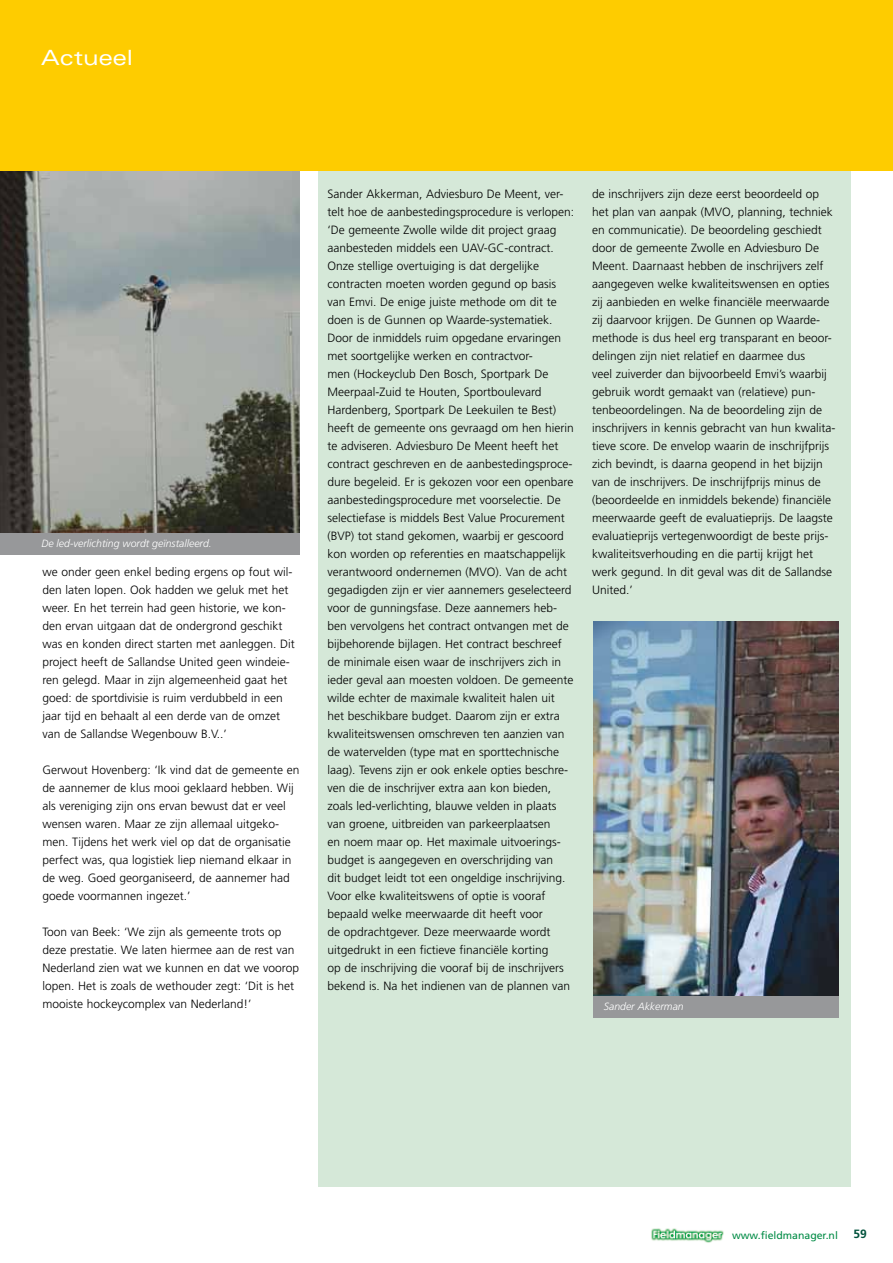
<style>
.page{position:relative;width:893px;height:1263px;background:#fff}
.page>*{position:absolute;margin:0;border:0;box-sizing:border-box;transform-origin:0 0}
.t1{font:expanded 21px "Univers";color:#fff}
.t2{font:300 12px/18px "Frutiger";color:#000}
.t3{font:700 12px "Frutiger";color:#00523c}
.t4{font:italic 300 10.5px "Frutiger";color:#fff}
.t5{font:10.5px "Frutiger";color:#008b45}
</style>
<div class="page">
<img style="left:651px;top:1228px;width:73px;height:15px">
<div style="left:318px;top:153px;width:532px;height:1033px;background:#d5e8d8"></div>
<img style="left:593px;top:621px;width:246px;height:376px">
<img style="left:0;top:170px;width:300px;height:364px">
<div style="left:0;top:534px;width:300px;height:21px;background:#97989a"></div>
<div style="left:593px;top:997px;width:246px;height:21px;background:#97989a"></div>
<div style="left:0;top:0;width:893px;height:170px;background:#fecc00"></div>
<h1 class="t1" style="left:41px;top:45px;width:93px">Actueel</h1>
<p class="t4" style="left:41px;top:537px;width:172px">De led-verlichting wordt geïnstalleerd.</p>
<p class="t2" style="left:43px;top:563px;width:254px">we onder geen enkel beding ergens op fout wil&shy;den laten lopen. Ook hadden we geluk met het weer. En het terrein had geen historie, we kon&shy;den ervan uitgaan dat de ondergrond geschikt was en konden direct starten met aanleggen. Dit project heeft de Sallandse United geen windeie&shy;ren gelegd. Maar in zijn algemeenheid gaat het goed: de sportdivisie is ruim verdubbeld in een jaar tijd en behaalt al een derde van de omzet van de Sallandse Wegenbouw B.V..’</p>
<p class="t2" style="left:43px;top:761px;width:259px">Gerwout Hovenberg: ‘Ik vind dat de gemeente en de aannemer de klus mooi geklaard hebben. Wij als vereniging zijn ons ervan bewust dat er veel wensen waren. Maar ze zijn allemaal uitgeko&shy;men. Tijdens het werk viel op dat de organisatie perfect was, qua logistiek liep niemand elkaar in de weg. Goed georganiseerd, de aannemer had goede voormannen ingezet.’</p>
<p class="t2" style="left:43px;top:923px;width:258px">Toon van Beek: ‘We zijn als gemeente trots op deze prestatie. We laten hiermee aan de rest van Nederland zien wat we kunnen en dat we voorop lopen. Het is zoals de wethouder zegt: ‘Dit is het mooiste hockeycomplex van Nederland!’</p>
<p class="t2" style="left:327px;top:185px;width:248px">Sander Akkerman, Adviesburo De Meent, ver&shy;telt hoe de aanbestedingsprocedure is verlopen: ‘De gemeente Zwolle wilde dit project graag aanbesteden middels een UAV-GC-contract.<br>Onze stellige overtuiging is dat dergelijke contracten moeten worden gegund op basis van Emvi. De enige juiste methode om dit te doen is de Gunnen op Waarde-systematiek.<br>Door de inmiddels ruim opgedane ervaringen met soortgelijke werken en contractvor-<br>men (Hockeyclub Den Bosch, Sportpark De Meerpaal-Zuid te Houten, Sportboulevard Hardenberg, Sportpark De Leekuilen te Best) heeft de gemeente ons gevraagd om hen hierin te adviseren. Adviesburo De Meent heeft het contract geschreven en de aanbestedingsproce&shy;dure begeleid. Er is gekozen voor een openbare aanbestedingsprocedure met voorselectie. De selectiefase is middels Best Value Procurement (BVP) tot stand gekomen, waarbij er gescoord kon worden op referenties en maatschappelijk verantwoord ondernemen (MVO). Van de acht gegadigden zijn er vier aannemers geselecteerd voor de gunningsfase. Deze aannemers heb&shy;ben vervolgens het contract ontvangen met de bijbehorende bijlagen. Het contract beschreef de minimale eisen waar de inschrijvers zich in ieder geval aan moesten voldoen. De gemeente wilde echter de maximale kwaliteit halen uit het beschikbare budget. Daarom zijn er extra kwaliteitswensen omschreven ten aanzien van de watervelden (type mat en sporttechnische laag). Tevens zijn er ook enkele opties beschre&shy;ven die de inschrijver extra aan kon bieden, zoals led-verlichting, blauwe velden in plaats van groene, uitbreiden van parkeerplaatsen<br>en noem maar op. Het maximale uitvoerings&shy;budget is aangegeven en overschrijding van<br>dit budget leidt tot een ongeldige inschrijving.<br>Voor elke kwaliteitswens of optie is vooraf bepaald welke meerwaarde dit heeft voor<br>de opdrachtgever. Deze meerwaarde wordt uitgedrukt in een fictieve financiële korting<br>op de inschrijving die vooraf bij de inschrijvers bekend is. Na het indienen van de plannen van</p>
<p class="t2" style="left:592px;top:185px;width:245px">de inschrijvers zijn deze eerst beoordeeld op het plan van aanpak (MVO, planning, techniek en communicatie). De beoordeling geschiedt door de gemeente Zwolle en Adviesburo De Meent. Daarnaast hebben de inschrijvers zelf aangegeven welke kwaliteitswensen en opties zij aanbieden en welke financiële meerwaarde zij daarvoor krijgen. De Gunnen op Waarde&shy;methode is dus heel erg transparant en beoor&shy;delingen zijn niet relatief en daarmee dus<br>veel zuiverder dan bijvoorbeeld Emvi’s waarbij gebruik wordt gemaakt van (relatieve) pun&shy;tenbeoordelingen. Na de beoordeling zijn de inschrijvers in kennis gebracht van hun kwalita&shy;tieve score. De envelop waarin de inschrijfprijs zich bevindt, is daarna geopend in het bijzijn van de inschrijvers. De inschrijfprijs minus de (beoordeelde en inmiddels bekende) financiële meerwaarde geeft de evaluatieprijs. De laagste evaluatieprijs vertegenwoordigt de beste prijs&shy;kwaliteitsverhouding en die partij krijgt het werk gegund. In dit geval was dit de Sallandse United.’</p>
<p class="t4" style="left:604px;top:1000px;width:81px">Sander Akkerman</p>
<p class="t5" style="left:732px;top:1229px;width:107px">www.fieldmanager.nl</p>
<p class="t3" style="left:853px;top:1227px;width:15px">59</p>
</div>
